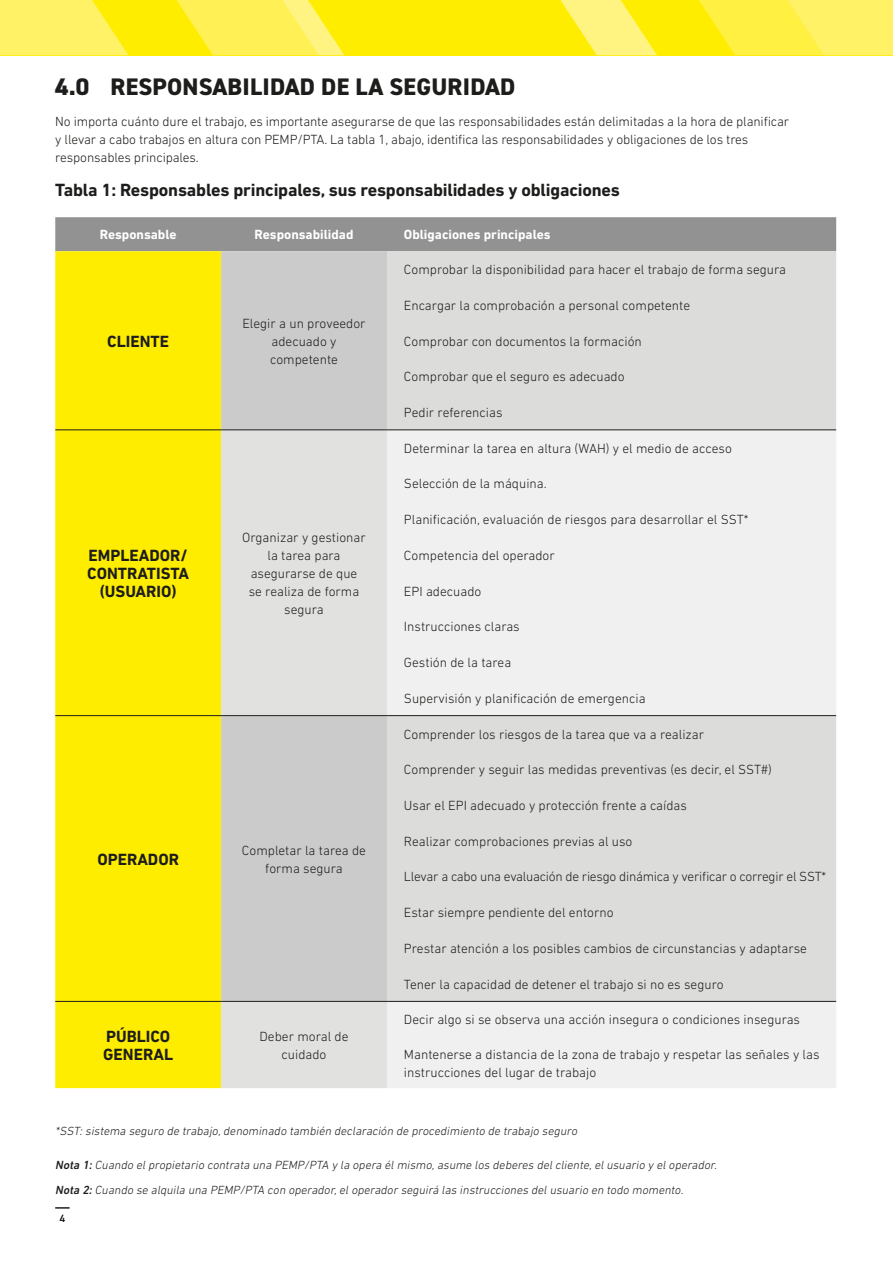
<style>
.page{position:relative;width:893px;height:1263px;background:#fff}
.page>*{position:absolute;margin:0;border:0;box-sizing:border-box;transform-origin:0 0}
.t1{font:800 24px "DIN2014";letter-spacing:.01em;color:#1d1d1b}
.t2{font:700 18px "DIN Next LT Pro";letter-spacing:-.01em;color:#1d1d1b}
.t3{font:700 16.5px/18px "DIN Next LT Pro";color:#1d1d1b;text-align:center}
.t4{font:300 13.5px/18px "DIN Next LT Pro";color:#1d1d1b;text-align:center}
.t5{font:300 13.5px "DIN Next LT Pro";letter-spacing:-.02em;color:#1d1d1b}
.t6{font:700 13.5px "DIN Next LT Pro";color:#fff}
.t7{font:italic 300 12px/25px "DIN Next LT Pro";color:#1d1d1b}
.t8{font:10.5px "DIN2014";color:#1d1d1b}
.s1{font-weight:500}
</style>
<div class="page">
<svg style="left:55px;top:1207px;width:15px;height:1px"></svg>
<div style="left:0;top:0;width:893px;height:55px;background:#ffed00"></div>
<svg style="left:560px;top:0;width:97px;height:55px"></svg>
<svg style="left:177px;top:0;width:167px;height:55px"></svg>
<svg style="left:699px;top:0;width:194px;height:55px;background:#fff04b"></svg>
<svg style="left:0;top:0;width:128px;height:55px;background:#fff157"></svg>
<div style="left:55px;top:217px;width:781px;height:34px;background:#939292"></div>
<div style="left:55px;top:251px;width:166px;height:837px;background:#ffed00"></div>
<div style="left:221px;top:251px;width:166px;height:178px;background:#cbcbcb"></div>
<div style="left:387px;top:251px;width:449px;height:178px;background:#dcdcdb"></div>
<svg style="left:221px;top:430px;width:166px;height:658px;background:#d7d7d6"></svg>
<svg style="left:387px;top:430px;width:449px;height:658px;fill:#f0f0f0"></svg>
<hr style="left:55px;top:429px;width:166px;height:1px;background:#1d1d1b">
<hr style="left:221px;top:429px;width:166px;height:1px;background:#1d1d1b">
<hr style="left:387px;top:429px;width:449px;height:1px;background:#1d1d1b">
<hr style="left:55px;top:715px;width:166px;height:1px;background:#1d1d1b">
<hr style="left:221px;top:715px;width:166px;height:1px;background:#1d1d1b">
<hr style="left:55px;top:1001px;width:166px;height:1px;background:#1d1d1b">
<hr style="left:221px;top:1001px;width:166px;height:1px;background:#1d1d1b">
<hr style="left:387px;top:715px;width:449px;height:1px;background:#1d1d1b">
<hr style="left:387px;top:1001px;width:449px;height:1px;background:#1d1d1b">
<h1 class="t1" style="left:55px;top:71px;width:462px">4.0 RESPONSABILIDAD DE LA SEGURIDAD</h1>
<p class="t4" style="left:55px;top:112px;width:735px;text-align:left">No importa cuánto dure el trabajo, es importante asegurarse de que las responsabilidades están delimitadas a la hora de planificar y llevar a cabo trabajos en altura con PEMP/PTA. La tabla 1, abajo, identifica las responsabilidades y obligaciones de los tres responsables principales.</p>
<h2 class="t2" style="left:55px;top:179px;width:566px">Tabla 1: Responsables principales, sus responsabilidades y obligaciones</h2>
<p class="t6" style="left:100px;top:227px;width:78px">Responsable</p>
<p class="t6" style="left:255px;top:227px;width:100px">Responsabilidad</p>
<p class="t6" style="left:404px;top:227px;width:148px">Obligaciones principales</p>
<p class="t3" style="left:107px;top:332px;width:63px">CLIENTE</p>
<p class="t4" style="left:242px;top:314px;width:125px">Elegir a un proveedor adecuado y competente</p>
<p class="t3" style="left:87px;top:546px;width:103px">EMPLEADOR/<br>CONTRATISTA (USUARIO)</p>
<p class="t4" style="left:242px;top:528px;width:125px">Organizar y gestionar la tarea para asegurarse de que<br>se realiza de forma segura</p>
<p class="t3" style="left:97px;top:850px;width:83px">OPERADOR</p>
<p class="t4" style="left:242px;top:841px;width:126px">Completar la tarea de forma segura</p>
<p class="t3" style="left:103px;top:1027px;width:71px;text-align:left">PÚBLICO<br>GENERAL</p>
<p class="t4" style="left:260px;top:1027px;width:90px">Deber moral de cuidado</p>
<p class="t4" style="left:404px;top:260px;width:384px">Comprobar la disponibilidad para hacer el trabajo de forma segura</p>
<p class="t4" style="left:404px;top:296px;width:288px">Encargar la comprobación a personal competente</p>
<p class="t4" style="left:404px;top:332px;width:239px">Comprobar con documentos la formación</p>
<p class="t4" style="left:404px;top:368px;width:222px">Comprobar que el seguro es adecuado</p>
<p class="t4" style="left:404px;top:403px;width:100px">Pedir referencias</p>
<p class="t4" style="left:404px;top:439px;width:330px">Determinar la tarea en altura (WAH) y el medio de acceso</p>
<p class="t4" style="left:404px;top:475px;width:144px">Selección de la máquina.</p>
<p class="t4" style="left:404px;top:510px;width:346px">Planificación, evaluación de riesgos para desarrollar el SST*</p>
<p class="t4" style="left:404px;top:546px;width:152px">Competencia del operador</p>
<p class="t4" style="left:404px;top:582px;width:79px">EPI adecuado</p>
<p class="t4" style="left:404px;top:618px;width:117px">Instrucciones claras</p>
<p class="t4" style="left:404px;top:653px;width:109px">Gestión de la tarea</p>
<p class="t4" style="left:404px;top:689px;width:243px">Supervisión y planificación de emergencia</p>
<p class="t4" style="left:404px;top:725px;width:302px">Comprender los riesgos de la tarea que va a realizar</p>
<p class="t4" style="left:404px;top:760px;width:369px">Comprender y seguir las medidas preventivas (es decir, el SST#)</p>
<p class="t4" style="left:404px;top:796px;width:284px">Usar el EPI adecuado y protección frente a caídas</p>
<p class="t4" style="left:404px;top:832px;width:230px">Realizar comprobaciones previas al uso</p>
<p class="t5" style="left:404px;top:869px;width:424px">Llevar a cabo una evaluación de riesgo dinámica y verificar o corregir el SST*</p>
<p class="t4" style="left:404px;top:903px;width:211px">Estar siempre pendiente del entorno</p>
<p class="t4" style="left:404px;top:939px;width:404px">Prestar atención a los posibles cambios de circunstancias y adaptarse</p>
<p class="t4" style="left:404px;top:975px;width:321px">Tener la capacidad de detener el trabajo si no es seguro</p>
<p class="t4" style="left:404px;top:1010px;width:398px">Decir algo si se observa una acción insegura o condiciones inseguras</p>
<p class="t4" style="left:404px;top:1045px;width:417px;text-align:left">Mantenerse a distancia de la zona de trabajo y respetar las señales y las instrucciones del lugar de trabajo</p>
<p class="t7" style="left:55px;top:1118px;width:526px">*SST:sistema seguro de trabajo,denominado también declaración de procedimiento de trabajo seguro</p>
<p class="t7" style="left:55px;top:1152px;width:665px"><span class="s1">Nota 1:</span>Cuando elpropietario contrata una PEMP/PTA y la opera élmismo,asume los deberes delcliente,elusuario y eloperador.<br><span class="s1">Nota 2:</span>Cuando se alquila una PEMP/PTA con operador,eloperador seguirá las instrucciones delusuario en todo momento.</p>
<p class="t8" style="left:60px;top:1212px;width:7px">4</p>
</div>
